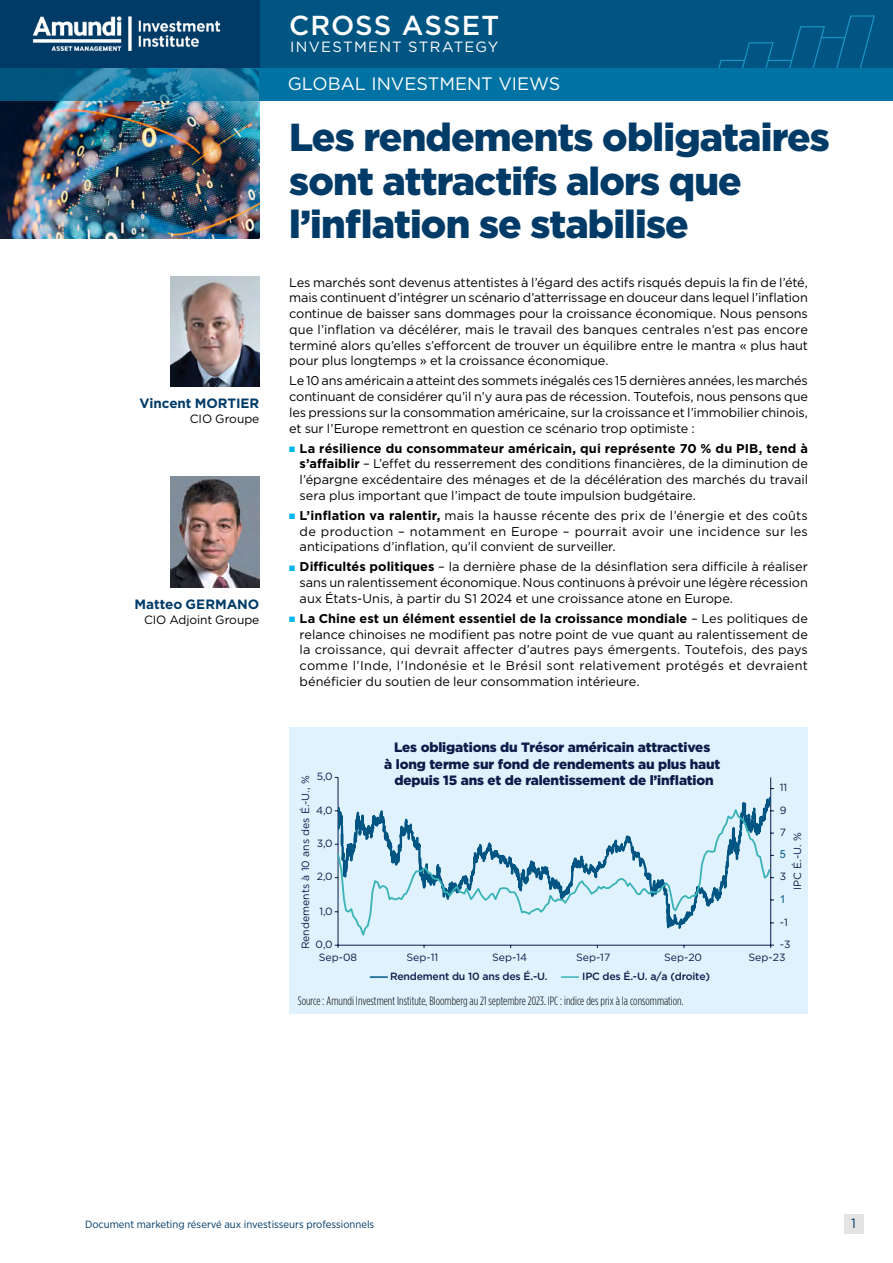
<style>
.page{position:relative;width:893px;height:1263px;background:#fff}
.page>*{position:absolute;margin:0;border:0;box-sizing:border-box;transform-origin:0 0}
.t1{font:900 39px/43.5px "Gotham";letter-spacing:-.02em;color:#003b68}
.t2{font:500 27.45px "Gotham";letter-spacing:.04em;color:#fff}
.t3{font:18px "Gotham";color:#fff}
.t4{font:14.85px "Gotham";letter-spacing:.08em;color:#fff}
.t5{font:900 13.5px/16.5px "Gotham";letter-spacing:-.01em;color:#0c1c49;text-align:center}
.t6{font:700 13.5px "Gotham";letter-spacing:-.005em;color:#003b68}
.t7{font:13.5px "Gotham";color:#003b68}
.t8{font:12.75px/15.8px "Gotham";letter-spacing:-.005em;color:#000;text-align:justify}
.t9{font:300 12px "Gotham Condensed";letter-spacing:.005em;color:#000}
.t10{font:12px "Gotham";letter-spacing:-.005em;color:#000}
.t11{font:11.1px "Arial";color:#005a7f;scale:.95 1}
.t12{font:10.5px "Gotham";color:#0c1c49}
.t13{font:10.5px "Gotham Narrow";color:#003b68;scale:1.05 1}
.t14{font:500 10.5px "Gotham";letter-spacing:-.02em;color:#0c1c49}
.s1{color:#00b6ed}
.s2{font-weight:700}
</style>
<div class="page">
<div style="left:0;top:0;width:893px;height:68px;background:#005583"></div>
<svg style="left:718px;top:15px;width:157px;height:53px"></svg>
<div style="left:0;top:0;width:259px;height:68px;background:#003b68"></div>
<img style="left:32px;top:16px;width:189px;height:35px">
<img style="left:0;top:101px;width:259px;height:137px">
<svg style="left:0;top:68px;width:259px;height:33px"></svg>
<div style="left:259px;top:68px;width:634px;height:33px;background:#0072a3"></div>
<div style="left:289px;top:727px;width:519px;height:286px;background:#dff2fd"></div>
<hr style="left:770px;top:777px;width:1px;height:168px;background:#0c1c49">
<hr style="left:338px;top:777px;width:1px;height:168px;background:#0c1c49">
<hr style="left:338px;top:945px;width:433px;height:1px;background:#0c1c49">
<svg style="left:339px;top:805px;width:432px;height:135px"></svg>
<svg style="left:370px;top:976px;width:17px;height:2px"></svg>
<svg style="left:561px;top:976px;width:17px;height:2px"></svg>
<img style="left:170px;top:276px;width:89px;height:111px">
<img style="left:170px;top:477px;width:89px;height:110px">
<div style="left:844px;top:1214px;width:19px;height:19px;background:#e3e3e3"></div>
<p class="t6" style="left:140px;top:395px;width:121px">Vincent MORTIER</p>
<p class="t10" style="left:190px;top:411px;width:71px">CIO Groupe</p>
<p class="t6" style="left:135px;top:595px;width:126px">Matteo GERMANO</p>
<p class="t10" style="left:144px;top:612px;width:117px">CIO Adjoint Groupe</p>
<h2 class="t2" style="left:289px;top:7px;width:212px">CROSS ASSET</h2>
<p class="t4" style="left:290px;top:37px;width:210px">INVESTMENT STRATEGY</p>
<h3 class="t3" style="left:288px;top:72px;width:274px">GLOBAL INVESTMENT VIEWS</h3>
<h1 class="t1" style="left:289px;top:115px;width:542px">Les rendements obligataires sont attractifs alors que l’inflation se stabilise</h1>
<p class="t8" style="left:289px;top:274px;width:520px">Les marchés sont devenus attentistes à l’égard des actifs risqués depuis la fin de l’été, mais continuent d’intégrer un scénario d’atterrissage en douceur dans lequel l’inflation continue de baisser sans dommages pour la croissance économique. Nous pensons que l’inflation va décélérer, mais le travail des banques centrales n’est pas encore terminé alors qu’elles s’efforcent de trouver un équilibre entre le mantra « plus haut pour plus longtemps » et la croissance économique.</p>
<p class="t8" style="left:289px;top:373px;width:520px">Le 10 ans américain a atteint des sommets inégalés ces 15 dernières années, les marchés continuant de considérer qu’il n’y aura pas de récession. Toutefois, nous pensons que les pressions sur la consommation américaine, sur la croissance et l’immobilier chinois, et sur l’Europe remettront en question ce scénario trop optimiste :</p>
<p class="t8" style="left:300px;top:440px;width:510px;text-indent:-10px"><span class="s1">■</span> <span class="s2">La résilience du consommateur américain, qui représente 70 % du PIB, tend à s’affaiblir</span> – L’effet du resserrement des conditions financières, de la diminution de l’épargne excédentaire des ménages et de la décélération des marchés du travail sera plus important que l’impact de toute impulsion budgétaire.</p>
<p class="t8" style="left:300px;top:507px;width:510px;text-indent:-10px"><span class="s1">■</span> <span class="s2">L’inflation va ralentir,</span> mais la hausse récente des prix de l’énergie et des coûts de production – notamment en Europe – pourrait avoir une incidence sur les anticipations d’inflation, qu’il convient de surveiller.</p>
<p class="t8" style="left:300px;top:559px;width:510px;text-indent:-10px"><span class="s1">■</span> <span class="s2">Difficultés politiques</span> – la dernière phase de la désinflation sera difficile à réaliser sans un ralentissement économique. Nous continuons à prévoir une légère récession aux États-Unis, à partir du S1 2024 et une croissance atone en Europe.</p>
<p class="t8" style="left:300px;top:610px;width:510px;text-indent:-10px"><span class="s1">■</span> <span class="s2">La Chine est un élément essentiel de la croissance mondiale</span> – Les politiques de relance chinoises ne modifient pas notre point de vue quant au ralentissement de la croissance, qui devrait affecter d’autres pays émergents. Toutefois, des pays comme l’Inde, l’Indonésie et le Brésil sont relativement protégés et devraient bénéficier du soutien de leur consommation intérieure.</p>
<p class="t12" style="left:317px;top:770px;width:17px">5,0</p>
<p class="t12" style="left:299px;top:949px;width:175px;rotate:-90deg">Rendements à 10 ans des É.-U., %</p>
<p class="t12" style="left:316px;top:803px;width:18px">4,0</p>
<p class="t12" style="left:317px;top:836px;width:17px">3,0</p>
<p class="t12" style="left:317px;top:870px;width:17px">2,0</p>
<p class="t12" style="left:319px;top:904px;width:15px">1,0</p>
<p class="t12" style="left:316px;top:937px;width:18px">0,0</p>
<p class="t5" style="left:384px;top:739px;width:338px">Les obligations du Trésor américain attractives<br>à long terme sur fond de rendements au plus haut depuis 15 ans et de ralentissement de l’inflation</p>
<p class="t12" style="left:780px;top:781px;width:9px">11</p>
<p class="t12" style="left:780px;top:803px;width:8px">9</p>
<p class="t12" style="left:780px;top:825px;width:8px">7</p>
<p class="t12" style="left:791px;top:890px;width:59px;rotate:-90deg">IPC É.-U. %</p>
<p class="t11" style="left:780px;top:847px;width:8px">5</p>
<p class="t12" style="left:780px;top:870px;width:8px">3</p>
<p class="t11" style="left:780px;top:892px;width:8px">1</p>
<p class="t12" style="left:780px;top:915px;width:10px">-1</p>
<p class="t12" style="left:780px;top:937px;width:12px">-3</p>
<p class="t12" style="left:319px;top:951px;width:40px">Sep-08</p>
<p class="t12" style="left:407px;top:951px;width:33px">Sep-11</p>
<p class="t12" style="left:492px;top:951px;width:36px">Sep-14</p>
<p class="t12" style="left:576px;top:951px;width:36px">Sep-17</p>
<p class="t12" style="left:664px;top:951px;width:39px">Sep-20</p>
<p class="t12" style="left:748px;top:951px;width:38px">Sep-23</p>
<p class="t14" style="left:390px;top:969px;width:159px">Rendement du 10 ans des É.-U.</p>
<p class="t14" style="left:582px;top:969px;width:129px">IPC des É.-U. a/a (droite)</p>
<p class="t9" style="left:298px;top:994px;width:387px">Source : Amundi Investment Institute, Bloomberg au 21 septembre 2023. IPC : indice des prix à la consommation.</p>
<p class="t13" style="left:85px;top:1218px;width:277px">Document marketing réservé aux investisseurs professionnels</p>
<p class="t7" style="left:851px;top:1215px;width:6px">1</p>
</div>
